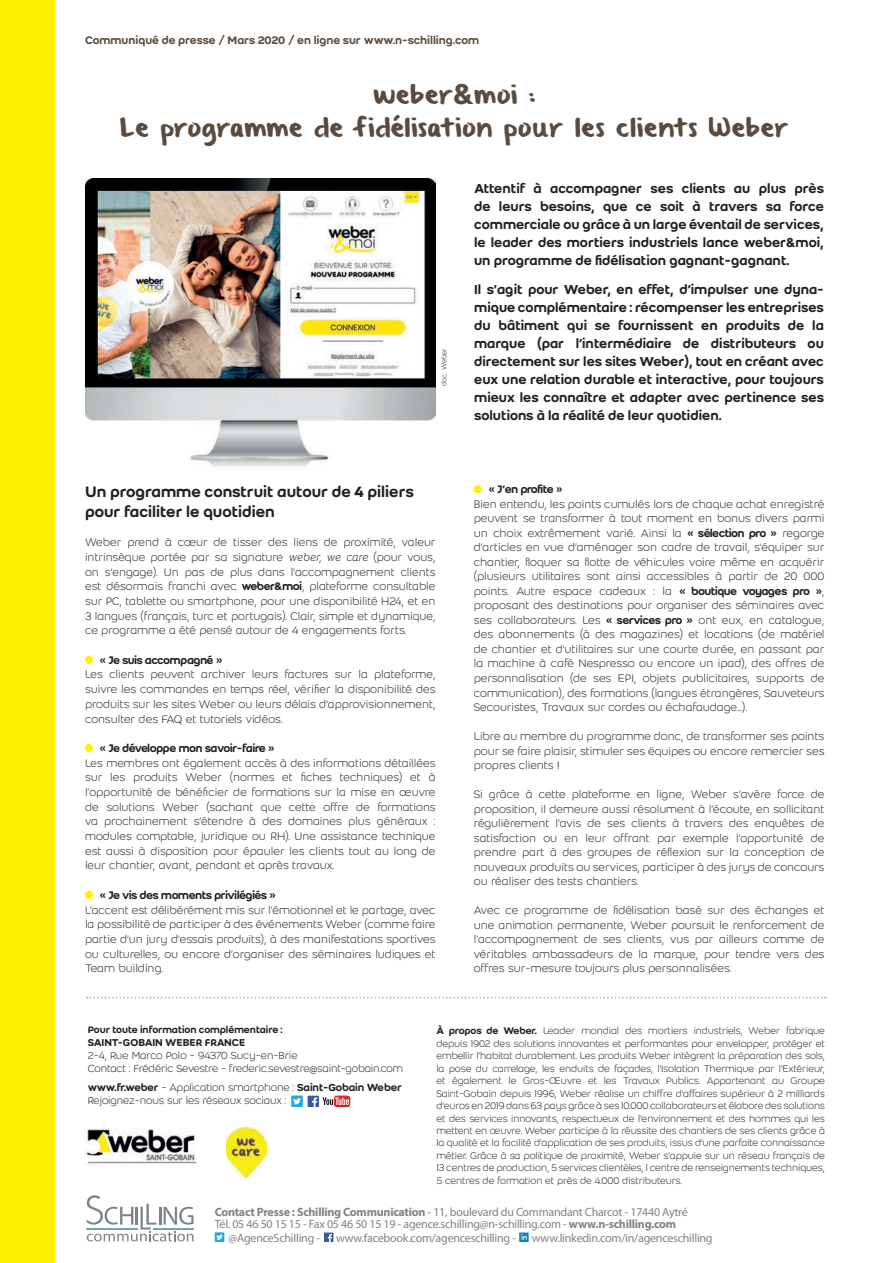
<style>
.page{position:relative;width:893px;height:1263px;background:#fff}
.page>*{position:absolute;margin:0;border:0;box-sizing:border-box;transform-origin:0 0}
.t1{font:21px/33px "Weber Brush";letter-spacing:.03em;color:#594b3f;text-align:center}
.t2{font:500 16.5px/20.1px "Weber";color:#231f20}
.t3{font:500 14.25px/18px "Weber";color:#231f20;text-align:justify}
.t4{font:300 12px/14.5px "Weber";color:#231f20;text-align:justify}
.t5{font:12px/12px "Myriad Pro";letter-spacing:-.02em;color:#808285}
.t6{font:12px "Weber Name";color:#231f20}
.t7{font:500 12px "Weber";color:#594b3f}
.t8{font:300 11.25px/12.8px "Weber";letter-spacing:-.015em;color:#231f20}
.t9{font:500 10.95px "Weber";letter-spacing:-.01em;color:#231f20}
.t10{font:300 10.5px/12.5px "Weber";letter-spacing:-.01em;color:#231f20;text-align:justify}
.t11{font:500 10.5px "Weber";letter-spacing:-.005em;color:#231f20}
.t12{font:300 7.5px "Weber";color:#231f20}
.s1{font-family:"Weber";font-weight:500;font-size:31.5px}
.s2{font-style:italic}
.s3{font-family:"Weber Name";font-weight:400}
.s4{font-weight:500}
.s5{font-weight:700}
</style>
<div class="page">
<img style="left:85px;top:178px;width:351px;height:290px">
<div style="left:0;top:0;width:55px;height:1263px;background:#fff101"></div>
<svg style="left:87px;top:997px;width:739px;height:2px"></svg>
<img style="left:85px;top:1128px;width:112px;height:36px">
<svg style="left:87px;top:1195px;width:107px;height:46px"></svg>
<svg style="left:324px;top:1232px;width:9px;height:10px"></svg>
<svg style="left:215px;top:1232px;width:9px;height:10px"></svg>
<svg style="left:519px;top:1232px;width:10px;height:10px"></svg>
<svg style="left:291px;top:1095px;width:59px;height:12px"></svg>
<div style="left:85px;top:656px;width:8px;height:8px;background:#fff101;border-radius:50%"></div>
<div style="left:85px;top:744px;width:8px;height:8px;background:#fff101;border-radius:50%"></div>
<div style="left:85px;top:891px;width:8px;height:8px;background:#fff101;border-radius:50%"></div>
<div style="left:474px;top:485px;width:8px;height:8px;background:#fff101;border-radius:50%"></div>
<img style="left:226px;top:1127px;width:41px;height:50px">
<p class="t7" style="left:85px;top:33px;width:396px">Communiqué de presse / Mars 2020 / en ligne sur www.n-schilling.com</p>
<h1 class="t1" style="left:120px;top:80px;width:670px">weber<span class="s1">&amp;</span>moi :<br>Le programme de fidélisation pour les client s Weber</h1>
<p class="t12" style="left:440px;top:386px;width:40px;rotate:-90deg">doc. Weber</p>
<h2 class="t2" style="left:85px;top:481px;width:330px">Un programme construit autour de 4 piliers pour faciliter le quotidien</h2>
<p class="t4" style="left:85px;top:535px;width:352px">Weber prend à cœur de tisser des liens de proximité, valeur intrinsèque portée par sa signature <span class="s2">weber, we care</span> (pour vous, on s’engage). Un pas de plus dans l’accompagnement clients est désormais franchi avec</p>
<p class="t4" style="left:85px;top:579px;width:352px;text-indent:190px"><span class="s3">&amp;moi</span>, plateforme consultable sur PC, tablette ou smartphone, pour une disponibilité H24, et en 3 langues (français, turc et portugais). Clair, simple et dynamique, ce programme a été pensé autour de 4 engagements forts.</p>
<p class="t6" style="left:100px;top:653px;width:124px">« Je suis accompagné »</p>
<p class="t4" style="left:85px;top:667px;width:352px">Les clients peuvent archiver leurs factures sur la plateforme, suivre les commandes en temps réel, vérifier la disponibilité des produits sur les sites Weber ou leurs délais d’approvisionnement, consulter des FAQ et tutoriels vidéos.</p>
<p class="t6" style="left:100px;top:741px;width:176px">« Je développe mon savoir-faire »</p>
<p class="t4" style="left:85px;top:755px;width:352px">Les membres ont également accès à des informations détaillées sur les produits Weber (normes et fiches techniques) et à l’opportunité de bénéficier de formations sur la mise en œuvre de solutions Weber (sachant que cette offre de formations va prochainement s’étendre à des domaines plus généraux : modules comptable, juridique ou RH). Une assistance technique est aussi à disposition pour épauler les clients tout au long de leur chantier, avant, pendant et après travaux.</p>
<p class="t6" style="left:100px;top:888px;width:177px">« Je vis des moments privilégiés »</p>
<p class="t4" style="left:85px;top:902px;width:352px">L’accent est délibérément mis sur l’émotionnel et le partage, avec la possibilité de participer à des événements Weber (comme faire partie d’un jury d’essais produits), à des manifestations sportives ou culturelles, ou encore d’organiser des séminaires ludiques et Team building.</p>
<p class="t3" style="left:474px;top:180px;width:351px">Attentif à accompagner ses clients au plus près de leurs besoins, que ce soit à travers sa force commerciale ou grâce à un large éventail de services, le leader des mortiers industriels lance weber&amp;moi, un programme de fidélisation gagnant-gagnant.</p>
<p class="t3" style="left:474px;top:280px;width:351px">Il s’agit pour Weber, en effet, d’impulser une dyna&shy;mique complémentaire : récompenser les entreprises du bâtiment qui se fournissent en produits de la marque (par l’intermédiaire de distributeurs ou directement sur les sites Weber), tout en créant avec eux une relation durable et interactive, pour toujours mieux les connaître et adapter avec pertinence ses solutions à la réalité de leur quotidien.</p>
<p class="t6" style="left:489px;top:482px;width:75px">« J’en profite »</p>
<p class="t4" style="left:474px;top:497px;width:352px">Bien entendu, les points cumulés lors de chaque achat enregistré peuvent se transformer à tout moment en bonus divers parmi un choix extrêmement varié. Ainsi la <span class="s3">« sélection pro »</span> regorge d’articles en vue d’aménager son cadre de travail, s’équiper sur chantier, floquer sa flotte de véhicules voire même en acquérir (plusieurs utilitaires sont ainsi accessibles à partir de 20 000 points. Autre espace cadeaux : la <span class="s3">« boutique voyages pro »</span>, proposant des destinations pour organiser des séminaires avec ses collaborateurs. Les <span class="s3">« services pro »</span> ont eux, en catalogue, des abonnements (à des magazines) et locations (de matériel de chantier et d’utilitaires sur une courte durée, en passant par la machine à café Nespresso ou encore un ipad), des offres de personnalisation (de ses EPI, objets publicitaires, supports de communication), des formations (langues étrangères, Sauveteurs Secouristes, Travaux sur cordes ou échafaudage...).</p>
<p class="t4" style="left:474px;top:729px;width:352px">Libre au membre du programme donc, de transformer ses points pour se faire plaisir, stimuler ses équipes ou encore remercier ses propres clients !</p>
<p class="t4" style="left:474px;top:787px;width:352px">Si grâce à cette plateforme en ligne, Weber s’avère force de proposition, il demeure aussi résolument à l’écoute, en sollicitant régulièrement l’avis de ses clients à travers des enquêtes de satisfaction ou en leur offrant par exemple l’opportunité de prendre part à des groupes de réflexion sur la conception de nouveaux produits ou services, participer à des jurys de concours ou réaliser des tests chantiers.</p>
<p class="t4" style="left:474px;top:903px;width:352px">Avec ce programme de fidélisation basé sur des échanges et une animation permanente, Weber poursuit le renforcement de l’accompagnement de ses clients, vus par ailleurs comme de véritables ambassadeurs de la marque, pour tendre vers des offres sur-mesure toujours plus personnalisées.</p>
<p class="t11" style="left:88px;top:1024px;width:196px">Pour toute information complémentaire :</p>
<p class="t9" style="left:88px;top:1036px;width:159px">SAINT-GOBAIN WEBER FRANCE</p>
<p class="t8" style="left:88px;top:1049px;width:317px">2-4, Rue Marco Polo - 94370 Sucy-en-Brie<br>Contact : Frédéric Sevestre - frederic.sevestre@saint-gobain.com</p>
<p class="t8" style="left:88px;top:1081px;width:315px"><span class="s4">www.fr.weber</span> - Application smartphone : <span class="s4">Saint-Gobain Weber<br></span>Rejoignez-nous sur les réseaux sociaux :</p>
<p class="t10" style="left:436px;top:1025px;width:390px"><span class="s4">À propos de Weber.</span> Leader mondial des mortiers industriels, Weber fabrique depuis 1902 des solutions innovantes et performantes pour envelopper, protéger et embellir l’habitat durablement. Les produits Weber intègrent la préparation des sols, la pose du carrelage, les enduits de façades, l’Isolation Thermique par l’Extérieur, et également le Gros-Œuvre et les Travaux Publics. Appartenant au Groupe Saint-Gobain depuis 1996, Weber réalise un chiffre d’affaires supérieur à 2 milliards d’euros en 2019 dans 63 pays grâce à ses 10.000 collaborateurs et élabore des solutions et des services innovants, respectueux de l’environnement et des hommes qui les mettent en œuvre. Weber participe à la réussite des chantiers de ses clients grâce à la qualité et la facilité d’application de ses produits, issus d’une parfaite connaissance métier. Grâce à sa politique de proximité, Weber s’appuie sur un réseau français de 13 centres de production, 5 services clientèles, 1 centre de renseignements techniques, 5 centres de formation et près de 4.000 distributeurs.</p>
<p class="t5" style="left:215px;top:1206px;width:475px"><span class="s5">Contact Presse : Schilling Communication</span> - 11, boulevard du Commandant Charcot - 17440 Aytré<br>Tél. 05 46 50 15 15 - Fax 05 46 50 15 19 - agence.schilling@n-schilling.com - <span class="s5">www.n-schilling.com</span></p>
<p class="t5" style="left:229px;top:1231px;width:93px">@AgenceSchilling -</p>
<p class="t5" style="left:336px;top:1231px;width:181px">www.facebook.com/agenceschilling -</p>
<p class="t5" style="left:532px;top:1231px;width:182px">www.linkedin.com/in/agenceschilling</p>
</div>
